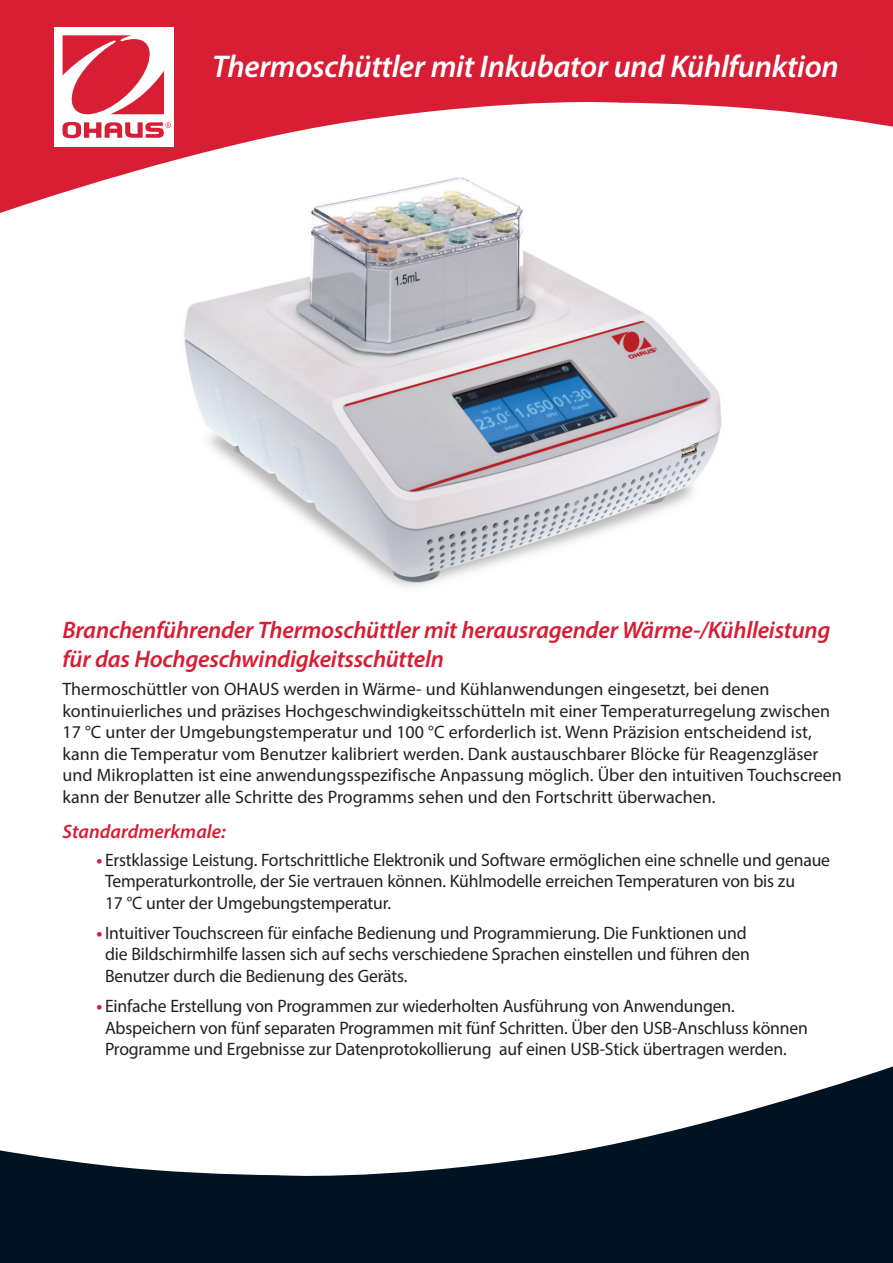
<style>
.page{position:relative;width:893px;height:1263px;background:#fff}
.page>*{position:absolute;margin:0;border:0;box-sizing:border-box;transform-origin:0 0}
.t1{font:italic 600 31.5px "Myriad Pro";letter-spacing:-.01em;color:#fff}
.t2{font:italic 600 24px/28.8px "Myriad Pro";letter-spacing:-.01em;color:#d61e34}
.t3{font:italic 600 19.5px "Myriad Pro";color:#d61e34}
.t4{font:18px/21.6px "Myriad Pro";letter-spacing:-.01em;color:#231f20}
.s1{font-weight:700;color:#d61e34}
</style>
<div class="page">
<svg style="left:0;top:1066px;width:893px;height:197px;fill:#001322"></svg>
<svg style="left:0;top:0;width:893px;height:213px;fill:#d71e35"></svg>
<div style="left:54px;top:27px;width:120px;height:119px;background:#fff"></div>
<svg style="left:62px;top:35px;width:109px;height:103px"></svg>
<img style="left:171px;top:169px;width:565px;height:418px">
<h1 class="t1" style="left:212px;top:47px;width:628px">Thermoschüttler mit Inkubator und Kühlfunktion</h1>
<h2 class="t2" style="left:63px;top:615px;width:769px">Branchenführender Thermoschüttler mit herausragender Wärme-/Kühlleistung für das Hochgeschwindigkeitsschütteln</h2>
<p class="t4" style="left:63px;top:678px;width:781px">Thermoschüttler von OHAUS werden in Wärme- und Kühlanwendungen eingesetzt, bei denen kontinuierliches und präzises Hochgeschwindigkeitsschütteln mit einer Temperaturregelung zwischen 17 °C unter der Umgebungstemperatur und 100 °C erforderlich ist. Wenn Präzision entscheidend ist, kann die Temperatur vom Benutzer kalibriert werden. Dank austauschbarer Blöcke für Reagenzgläser und Mikroplatten ist eine anwendungsspezifische Anpassung möglich. Über den intuitiven Touchscreen kann der Benutzer alle Schritte des Programms sehen und den Fortschritt überwachen.</p>
<p class="t3" style="left:63px;top:819px;width:165px">Standardmerkmale:</p>
<p class="t4" style="left:105px;top:848px;width:726px;text-indent:-9px"><span class="s1">•</span> Erstklassige Leistung. Fortschrittliche Elektronik und Software ermöglichen eine schnelle und genaue<br>Temperaturkontrolle, der Sie vertrauen können. Kühlmodelle erreichen Temperaturen von bis zu<br>17 °C unter der Umgebungstemperatur.</p>
<p class="t4" style="left:105px;top:922px;width:646px;text-indent:-9px"><span class="s1">•</span>Intuitiver Touchscreen für einfache Bedienung und Programmierung. Die Funktionen und die Bildschirmhilfe lassen sich auf sechs verschiedene Sprachen einstellen und führen den<br>Benutzer durch die Bedienung des Geräts.</p>
<p class="t4" style="left:105px;top:995px;width:704px;text-indent:-9px"><span class="s1">•</span> Einfache Erstellung von Programmen zur wiederholten Ausführung von Anwendungen.<br>Abspeichern von fünf separaten Programmen mit fünf Schritten. Über den USB-Anschluss können<br>Programme und Ergebnisse zur Datenprotokollierung auf einen USB-Stick übertragen werden.</p>
</div>
